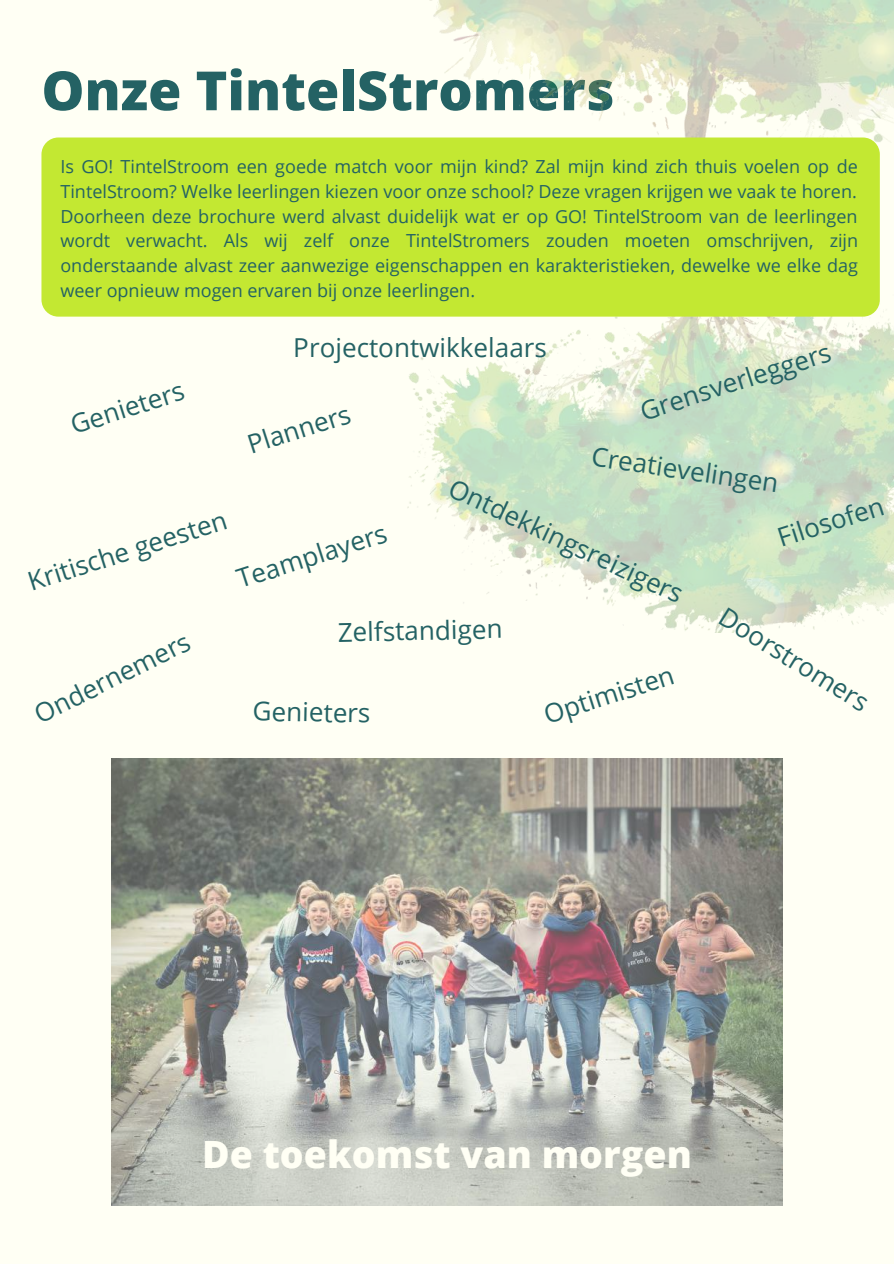
<style>
.page{position:relative;width:894px;height:1264px;background:#fff}
.page>*{position:absolute;margin:0;border:0;box-sizing:border-box;transform-origin:0 0}
.t1{font:800 54px "Open Sans";color:#246264}
.t2{font:800 37.5px "Open Sans";color:#fffff4}
.t3{font:26.1px "Open Sans";color:#246264}
.t4{font:18px/24.8px "Open Sans";color:#246264;text-align:justify}
</style>
<div class="page">
<div style="left:0;top:0;width:893px;height:1263px;background:#fffff4"></div>
<img style="left:380px;top:0;width:513px;height:632px">
<img style="left:112px;top:758px;width:670px;height:447px">
<div style="left:41px;top:137px;width:838px;height:179px;background:#c3e832;border-radius:17px"></div>
<h1 class="t1" style="left:41px;top:53px;width:574px">Onze TintelStromers</h1>
<p class="t4" style="left:60px;top:154px;width:799px">Is GO! TintelStroom een goede match voor mijn kind? Zal mijn kind zich thuis voelen op de TintelStroom? Welke leerlingen kiezen voor onze school? Deze vragen krijgen we vaak te horen.<br>Doorheen deze brochure werd alvast duidelijk wat er op GO! TintelStroom van de leerlingen wordt verwacht. Als wij zelf onze TintelStromers zouden moeten omschrijven, zijn onderstaande alvast zeer aanwezige eigenschappen en karakteristieken, dewelke we elke dag weer opnieuw mogen ervaren bij onze leerlingen.</p>
<h3 class="t3" style="left:66px;top:408px;width:119px;rotate:-18deg">Genieters</h3>
<h3 class="t3" style="left:23px;top:565px;width:209px;rotate:-18deg">Kritische geesten</h3>
<h3 class="t3" style="left:28px;top:699px;width:172px;rotate:-27deg">Ondernemers</h3>
<h3 class="t3" style="left:293px;top:329px;width:255px">Projectontwikkelaars</h3>
<h3 class="t3" style="left:635px;top:394px;width:200px;rotate:-18deg">Grensverleggers</h3>
<h3 class="t3" style="left:242px;top:428px;width:108px;rotate:-18deg">Planners</h3>
<h3 class="t3" style="left:594px;top:438px;width:190px;rotate:8deg">Creatievelingen</h3>
<h3 class="t3" style="left:458px;top:470px;width:257px;rotate:25deg">Ontdekkingsreizigers</h3>
<h3 class="t3" style="left:772px;top:521px;width:111px;rotate:-18deg">Filosofen</h3>
<h3 class="t3" style="left:232px;top:562px;width:157px;rotate:-18deg">Teamplayers</h3>
<h3 class="t3" style="left:337px;top:613px;width:166px;rotate:-1deg">Zelfstandigen</h3>
<h3 class="t3" style="left:253px;top:692px;width:119px;rotate:1deg">Genieters</h3>
<h3 class="t3" style="left:538px;top:697px;width:137px;rotate:-18deg">Optimisten</h3>
<h3 class="t3" style="left:731px;top:598px;width:173px;rotate:32deg">Doorstromers</h3>
<h2 class="t2" style="left:202px;top:1127px;width:491px">De toekomst van morgen</h2>
</div>
